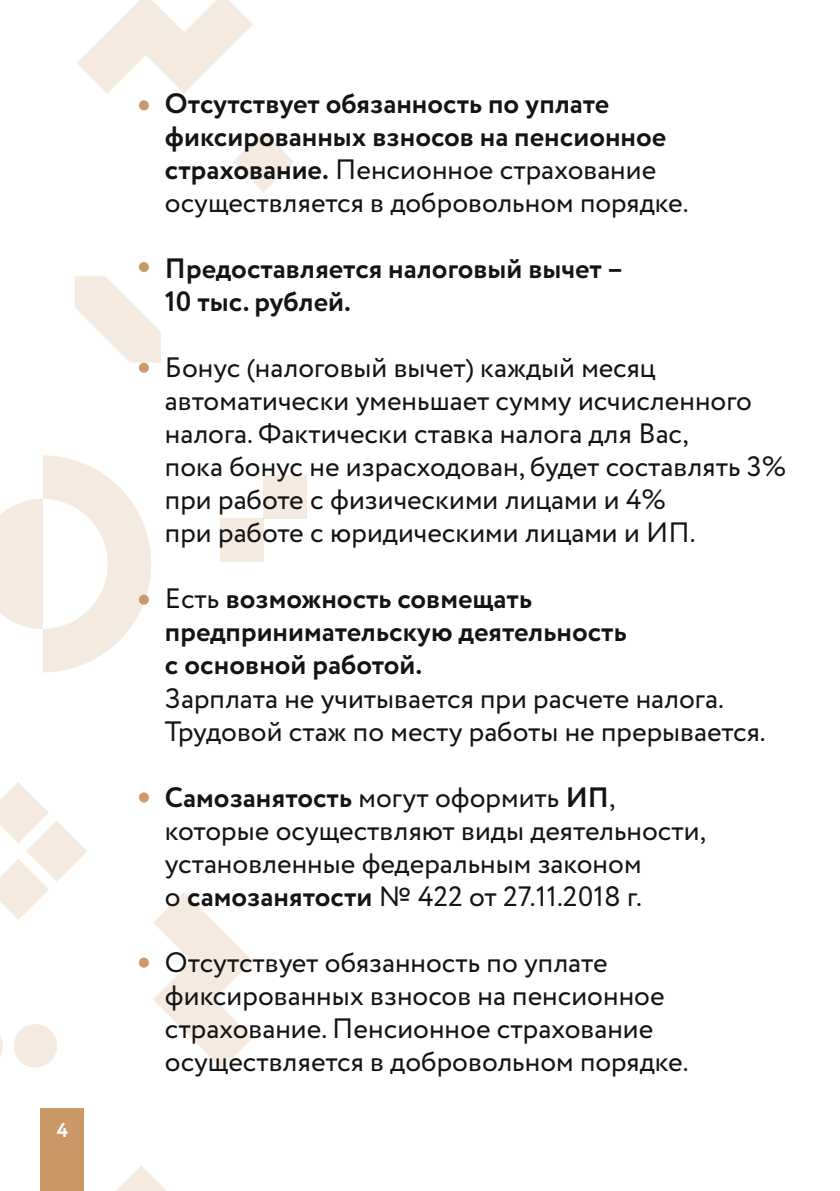
<style>
.page{position:relative;width:840px;height:1191px;background:#fff}
.page>*{position:absolute;margin:0;border:0;box-sizing:border-box;transform-origin:0 0}
.t1{font:28px/33px "Circe";color:#131413}
.t2{font:700 28px/33px "Circe";color:#131413}
.t3{font:700 20px "Circe";color:#fff}
.s1{font-weight:400}
.s2{font-weight:700}
</style>
<div class="page">
<svg style="left:233px;top:131px;width:61px;height:61px"></svg>
<svg style="left:77px;top:0;width:176px;height:93px"></svg>
<svg style="left:0;top:782px;width:87px;height:138px"></svg>
<div style="left:220px;top:518px;width:43px;height:44px;background:#f4eae0"></div>
<div style="left:263px;top:475px;width:44px;height:43px;background:#f4eae0"></div>
<svg style="left:0;top:1036px;width:3px;height:20px"></svg>
<div style="left:14px;top:1024px;width:43px;height:43px;background:#f4eae0;border-radius:50%"></div>
<svg style="left:153px;top:892px;width:100px;height:176px"></svg>
<svg style="left:75px;top:276px;width:86px;height:86px"></svg>
<svg style="left:0;top:455px;width:151px;height:217px"></svg>
<svg style="left:116px;top:1166px;width:51px;height:25px"></svg>
<div style="left:40px;top:1108px;width:43px;height:83px;background:#cb9968"></div>
<div style="left:139px;top:100px;width:10px;height:10px;background:#cb9968;border-radius:50%"></div>
<div style="left:139px;top:262px;width:10px;height:10px;background:#cb9968;border-radius:50%"></div>
<div style="left:139px;top:363px;width:10px;height:10px;background:#cb9968;border-radius:50%"></div>
<div style="left:139px;top:594px;width:10px;height:10px;background:#cb9968;border-radius:50%"></div>
<div style="left:139px;top:792px;width:10px;height:10px;background:#cb9968;border-radius:50%"></div>
<div style="left:139px;top:957px;width:10px;height:10px;background:#cb9968;border-radius:50%"></div>
<p class="t3" style="left:57px;top:1116px;width:13px">4</p>
<p class="t2" style="left:165px;top:89px;width:525px">Отсутствует обязанность по уплате фиксированных взносов на пенсионное страхование. <span class="s1">Пенсионное страхование осуществляется в добровольном порядке.</span></p>
<p class="t2" style="left:165px;top:254px;width:460px">Предоставляется налоговый вычет –<br>10 тыс. рублей.</p>
<p class="t1" style="left:165px;top:353px;width:622px">Бонус (налоговый вычет) каждый месяц автоматически уменьшает сумму исчисленного налога. Фактически ставка налога для Вас,<br>пока бонус не израсходован, будет составлять 3% при работе с физическими лицами и 4%<br>при работе с юридическими лицами и ИП.</p>
<p class="t2" style="left:165px;top:584px;width:463px"><span class="s1">Есть</span> возможность совмещать предпринимательскую деятельность с основной работой.</p>
<p class="t1" style="left:165px;top:683px;width:602px">Зарплата не учитывается при расчете налога.<br>Трудовой стаж по месту работы не прерывается.</p>
<p class="t1" style="left:165px;top:782px;width:542px"><span class="s2">Самозанятость</span> могут оформить <span class="s2">ИП</span>, которые осуществляют виды деятельности, установленные федеральным законом<br>о <span class="s2">самозанятости</span> № 422 от 27.11.2018 г.</p>
<p class="t1" style="left:165px;top:947px;width:525px">Отсутствует обязанность по уплате фиксированных взносов на пенсионное страхование. Пенсионное страхование осуществляется в добровольном порядке.</p>
</div>
